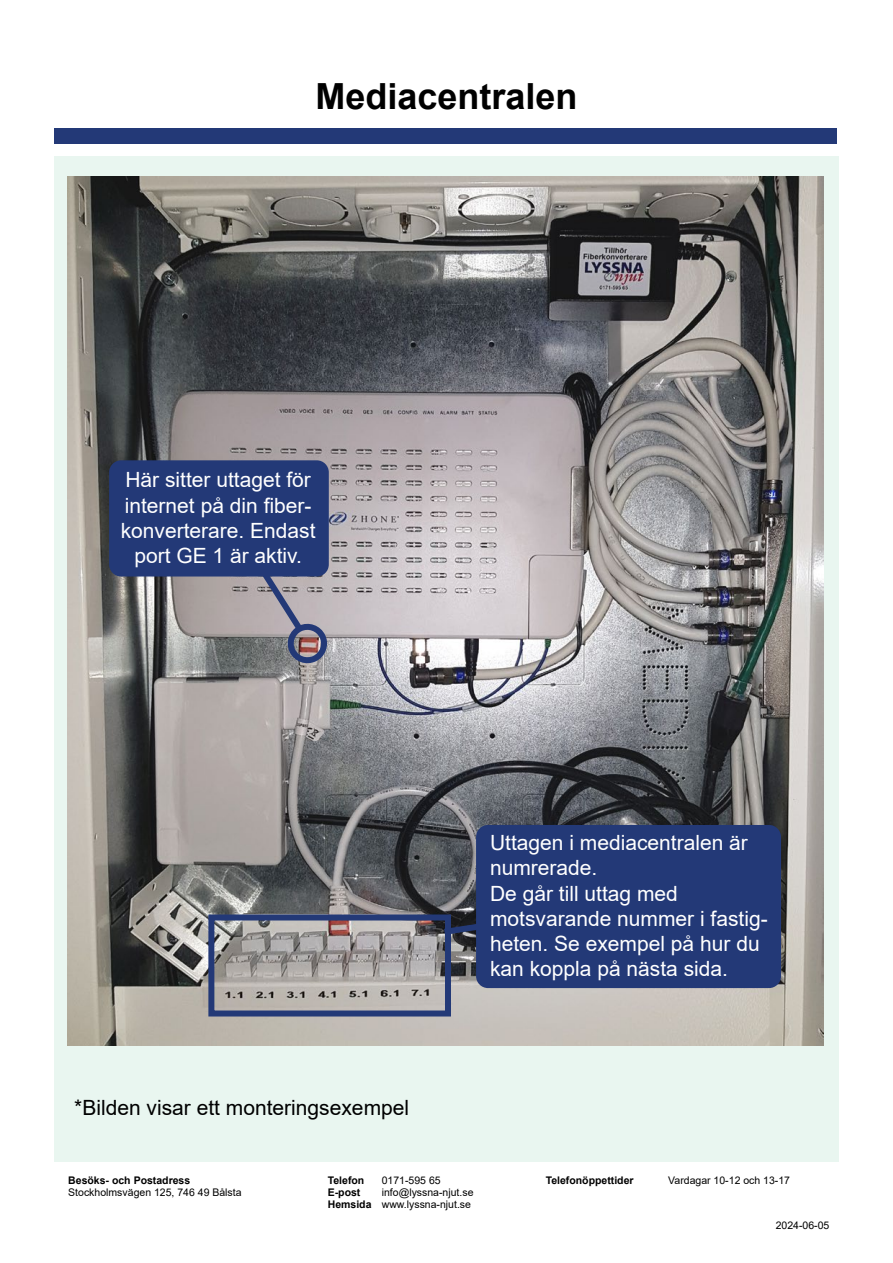
<style>
.page{position:relative;width:893px;height:1263px;background:#fff}
.page>*{position:absolute;margin:0;border:0;box-sizing:border-box;transform-origin:0 0}
.t1{font:700 36px "Arial";color:#000}
.t2{font:21px/25.2px "Arial";color:#fff}
.t3{font:21px "Arial";color:#000}
.t4{font:10.5px "Arial";color:#000}
.t5{font:700 10.5px "Arial";color:#000}
.s1{font-weight:700}
</style>
<div class="page">
<div style="left:54px;top:156px;width:785px;height:1006px;background:#e9f6f0"></div>
<img style="left:67px;top:177px;width:756px;height:868px">
<svg style="left:255px;top:563px;width:76px;height:104px;background:#95919b"></svg>
<svg style="left:438px;top:918px;width:38px;height:21px"></svg>
<div style="left:109px;top:460px;width:220px;height:116px;background:#233977;border-radius:12px"></div>
<div style="left:476px;top:825px;width:305px;height:163px;background:#233977;border-radius:12px"></div>
<div style="left:54px;top:128px;width:782px;height:16px;background:#233977"></div>
<div style="left:208px;top:914px;width:243px;height:102px;border:6px solid #233977"></div>
<p class="t1" style="left:315px;top:71px;width:264px">Mediacentralen</p>
<p class="t2" style="left:125px;top:467px;width:187px">Här sitter uttaget för</p>
<p class="t2" style="left:125px;top:492px;width:188px">internet på din fiber-</p>
<p class="t2" style="left:121px;top:518px;width:196px">konverterare. Endast</p>
<p class="t2" style="left:134px;top:543px;width:169px">port GE 1 är aktiv.</p>
<p class="t2" style="left:490px;top:830px;width:259px">Uttagen i mediacentralen är numrerade.</p>
<p class="t2" style="left:490px;top:880px;width:189px">De går till uttag med</p>
<p class="t2" style="left:490px;top:906px;width:279px">motsvarande nummer i fastig&shy;heten. Se exempel på hur du kan koppla på nästa sida.</p>
<p class="t3" style="left:74px;top:1093px;width:336px">*Bilden visar ett monteringsexempel</p>
<p class="t5" style="left:68px;top:1172px;width:123px">Besöks- och Postadress</p>
<p class="t4" style="left:68px;top:1184px;width:175px">Stockholmsvägen 125, 746 49 Bålsta</p>
<p class="t5" style="left:328px;top:1172px;width:38px">Telefon</p>
<p class="t4" style="left:382px;top:1172px;width:60px">0171-595 65</p>
<p class="t5" style="left:328px;top:1184px;width:34px">E-post</p>
<p class="t4" style="left:382px;top:1184px;width:93px">info@lyssna-njut.se</p>
<p class="t4" style="left:328px;top:1196px;width:145px"><span class="s1">Hemsida</span> www.lyssna-njut.se</p>
<p class="t5" style="left:546px;top:1172px;width:89px">Telefonöppettider</p>
<p class="t4" style="left:668px;top:1172px;width:123px">Vardagar 10-12 och 13-17</p>
<p class="t4" style="left:776px;top:1218px;width:55px">2024-06-05</p>
</div>
